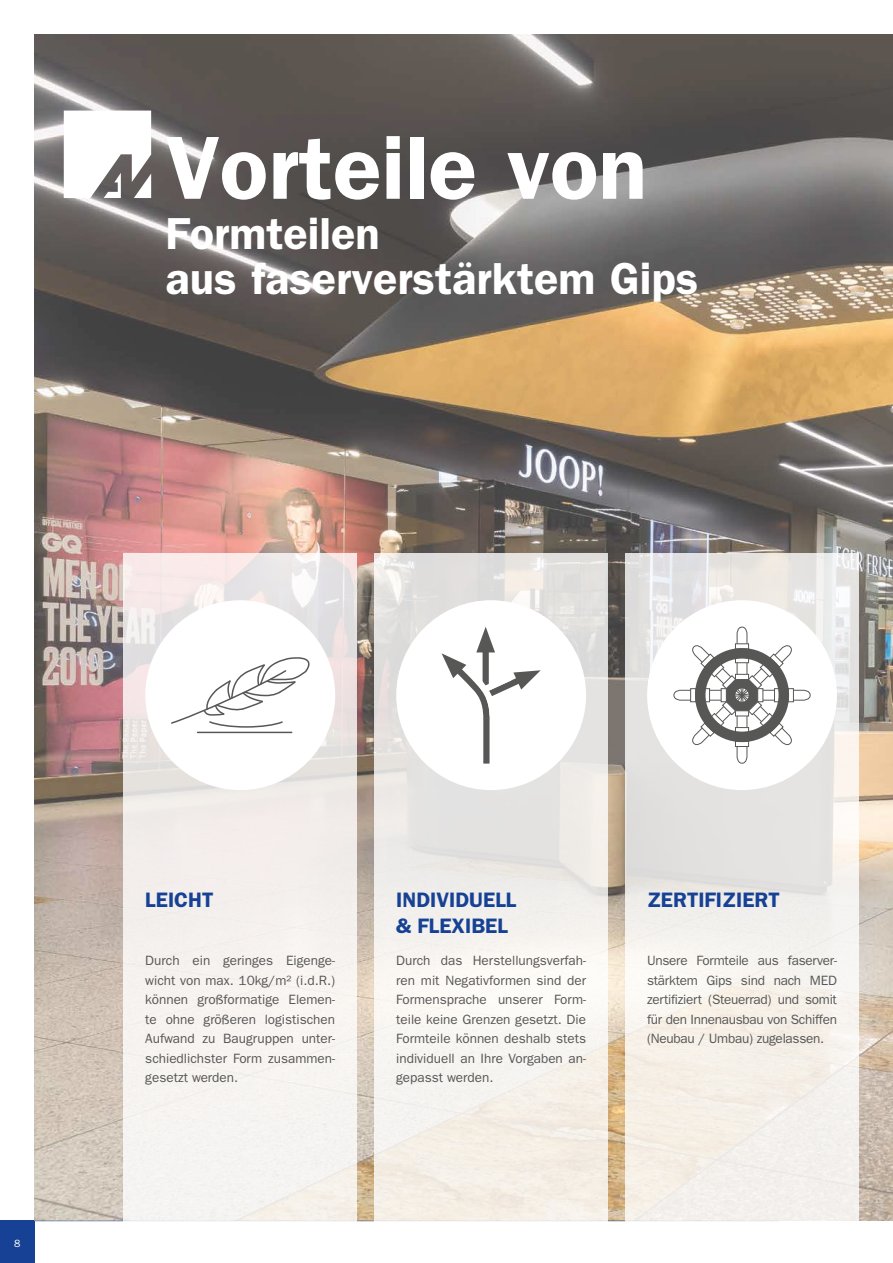
<style>
.page{position:relative;width:893px;height:1263px;background:#fff}
.page>*{position:absolute;margin:0;border:0;box-sizing:border-box;transform-origin:0 0}
.t1{font:600 90px "ITC Franklin Gothic Std";color:#fff}
.t2{font:600 45px/45px "ITC Franklin Gothic Std";color:#fff}
.t3{font:600 21px/25.2px "ITC Franklin Gothic Std";color:#164194}
.t4{font:13.5px/19.5px "ITC Franklin Gothic Std";color:#575756;text-align:justify}
.t5{font:10.5px "ITC Franklin Gothic Std";color:#fff}
</style>
<div class="page">
<div style="left:0;top:1220px;width:34px;height:43px;background:#164194"></div>
<hr style="left:24px;top:1220px;width:754px;height:1px;background:#164194">
<img style="left:34px;top:34px;width:859px;height:1186px">
<svg style="left:123px;top:553px;width:234px;height:668px;fill:#f5f1ee"></svg>
<svg style="left:625px;top:553px;width:234px;height:668px;fill:#f3eee8"></svg>
<svg style="left:374px;top:553px;width:234px;height:668px;fill:#f3eee8"></svg>
<div style="left:647px;top:600px;width:190px;height:190px;background:#fff;border-radius:50%"></div>
<svg style="left:673px;top:626px;width:138px;height:138px"></svg>
<div style="left:695px;top:648px;width:94px;height:94px;border:10px solid #575756;border-radius:50%"></div>
<div style="left:396px;top:600px;width:190px;height:190px;background:#fff;border-radius:50%"></div>
<div style="left:483px;top:718px;width:6px;height:45px;background:#575756"></div>
<svg style="left:442px;top:627px;width:99px;height:98px"></svg>
<div style="left:145px;top:600px;width:190px;height:190px;background:#fff;border-radius:50%"></div>
<svg style="left:171px;top:657px;width:138px;height:71px"></svg>
<hr style="left:198px;top:732px;width:94px;height:1px;background:#575756">
<svg style="left:64px;top:111px;width:87px;height:87px"></svg>
<h1 class="t1" style="left:166px;top:115px;width:483px">Vorteile von</h1>
<h2 class="t2" style="left:166px;top:211px;width:534px">Formteilen<br>aus faserverstärktem Gips</h2>
<p class="t5" style="left:14px;top:1237px;width:8px">8</p>
<h3 class="t3" style="left:145px;top:888px;width:70px">LEICHT</h3>
<h3 class="t3" style="left:647px;top:888px;width:134px">ZERTIFIZIERT</h3>
<h3 class="t3" style="left:396px;top:888px;width:122px">INDIVIDUELL &amp; FLEXIBEL</h3>
<p class="t4" style="left:145px;top:951px;width:191px">Durch ein geringes Eigenge&shy;wicht von max. 10kg/m² (i.d.R.) können großformatige Elemen&shy;te ohne größeren logistischen Aufwand zu Baugruppen unter&shy;schiedlichster Form zusammen&shy;gesetzt werden.</p>
<p class="t4" style="left:396px;top:951px;width:191px">Durch das Herstellungsverfah&shy;ren mit Negativformen sind der Formensprache unserer Form&shy;teile keine Grenzen gesetzt. Die Formteile können deshalb stets individuell an Ihre Vorgaben an&shy;gepasst werden.</p>
<p class="t4" style="left:647px;top:951px;width:191px">Unsere Formteile aus faserver&shy;stärktem Gips sind nach MED zertifiziert (Steuerrad) und somit für den Innenausbau von Schiffen (Neubau / Umbau) zugelassen.</p>
</div>
